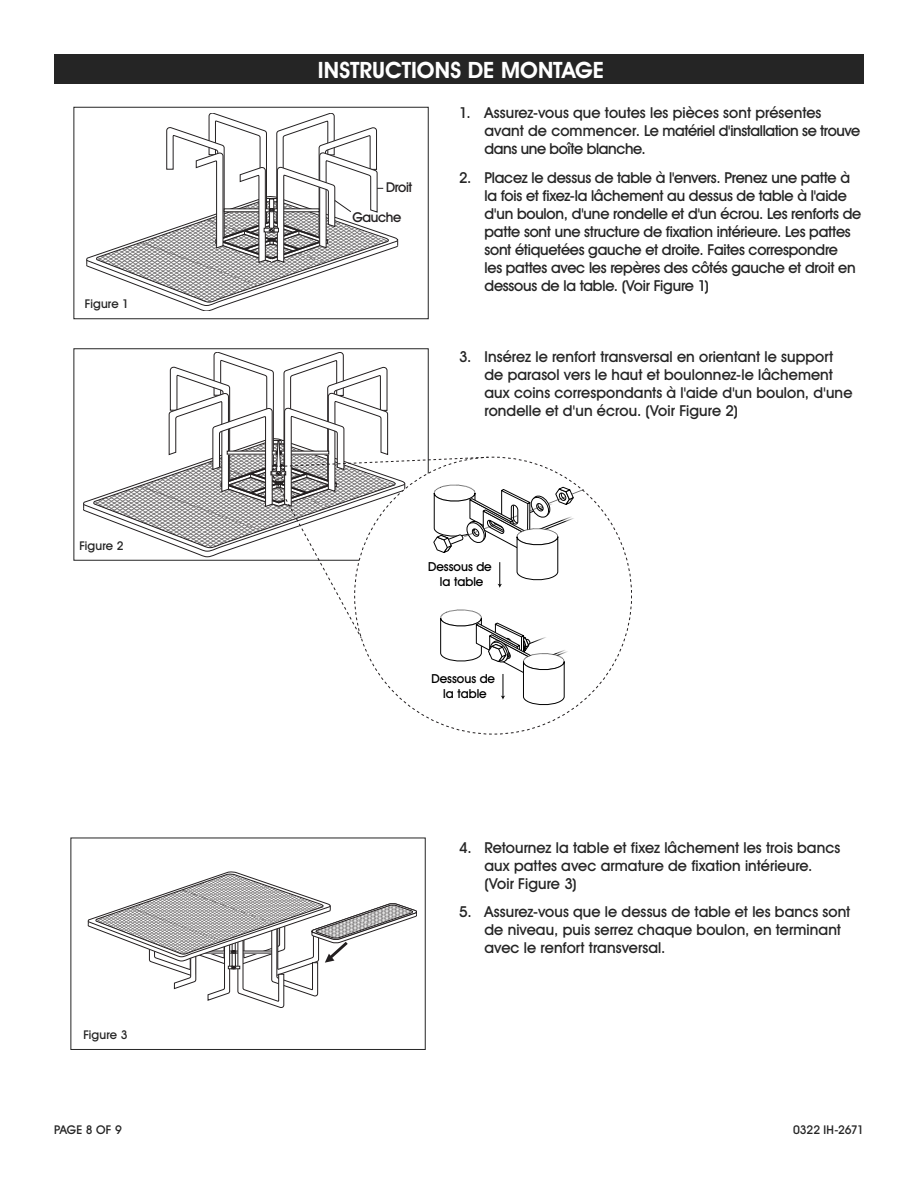
<style>
.page{position:relative;width:918px;height:1188px;background:#fff}
.page>*{position:absolute;margin:0;border:0;box-sizing:border-box;transform-origin:0 0}
.t1{font:700 22.5px "Uline Two Knine";color:#fff}
.t2{font:15px/18px "Uline Two Knine";letter-spacing:-.01em;color:#252525}
.t3{font:13.5px "Uline Two Knine";letter-spacing:-.03em;color:#242122}
.t4{font:12.3px/14.9px "Uline Two Knine";color:#000;text-align:center}
.t5{font:12px "Uline Two Knine";color:#252525}
</style>
<div class="page">
<div style="left:54px;top:54px;width:810px;height:30px;background:#252525"></div>
<div style="left:74px;top:107px;width:355px;height:212px;border:1px solid #252525"></div>
<svg style="left:83px;top:352px;width:501px;height:354px"></svg>
<svg style="left:88px;top:872px;width:329px;height:136px"></svg>
<div style="left:70px;top:838px;width:356px;height:212px;border:1px solid #252525"></div>
<svg style="left:86px;top:113px;width:313px;height:198px"></svg>
<p class="t5" style="left:85px;top:296px;width:46px">Figure 1</p>
<p class="t5" style="left:79px;top:538px;width:46px">Figure 2</p>
<p class="t5" style="left:83px;top:1027px;width:46px">Figure 3</p>
<h1 class="t1" style="left:318px;top:56px;width:288px">INSTRUCTIONS DE MONTAGE</h1>
<p class="t2" style="left:484px;top:104px;width:377px;text-indent:-26px">1. Assurez-vous que toutes les pièces sont présentes avant de commencer. Le matériel d'installation se trouve dans une boîte blanche.</p>
<p class="t2" style="left:484px;top:169px;width:378px;text-indent:-26px">2. Placez le dessus de table à l'envers. Prenez une patte à la fois et fixez-la lâchement au dessus de table à l'aide d'un boulon, d'une rondelle et d'un écrou. Les renforts de patte sont une structure de fixation intérieure. Les pattes sont étiquetées gauche et droite. Faites correspondre<br>les pattes avec les repères des côtés gauche et droit en dessous de la table. (Voir Figure 1)</p>
<p class="t3" style="left:386px;top:178px;width:28px">Droit</p>
<p class="t3" style="left:352px;top:209px;width:50px">Gauche</p>
<p class="t2" style="left:484px;top:348px;width:369px;text-indent:-26px">3. Insérez le renfort transversal en orientant le support de parasol vers le haut et boulonnez-le lâchement aux coins correspondants à l'aide d'un boulon, d'une rondelle et d'un écrou. (Voir Figure 2)</p>
<p class="t4" style="left:428px;top:560px;width:65px">Dessous de la table</p>
<p class="t4" style="left:431px;top:671px;width:65px">Dessous de la table</p>
<p class="t2" style="left:484px;top:838px;width:357px;text-indent:-26px">4. Retournez la table et fixez lâchement les trois bancs aux pattes avec armature de fixation intérieure. (Voir Figure 3)</p>
<p class="t2" style="left:484px;top:903px;width:367px;text-indent:-26px">5. Assurez-vous que le dessus de table et les bancs sont de niveau, puis serrez chaque boulon, en terminant avec le renfort transversal.</p>
<p class="t5" style="left:54px;top:1122px;width:69px">PAGE 8 OF 9</p>
<p class="t5" style="left:793px;top:1122px;width:72px">0322 IH-2671</p>
</div>
